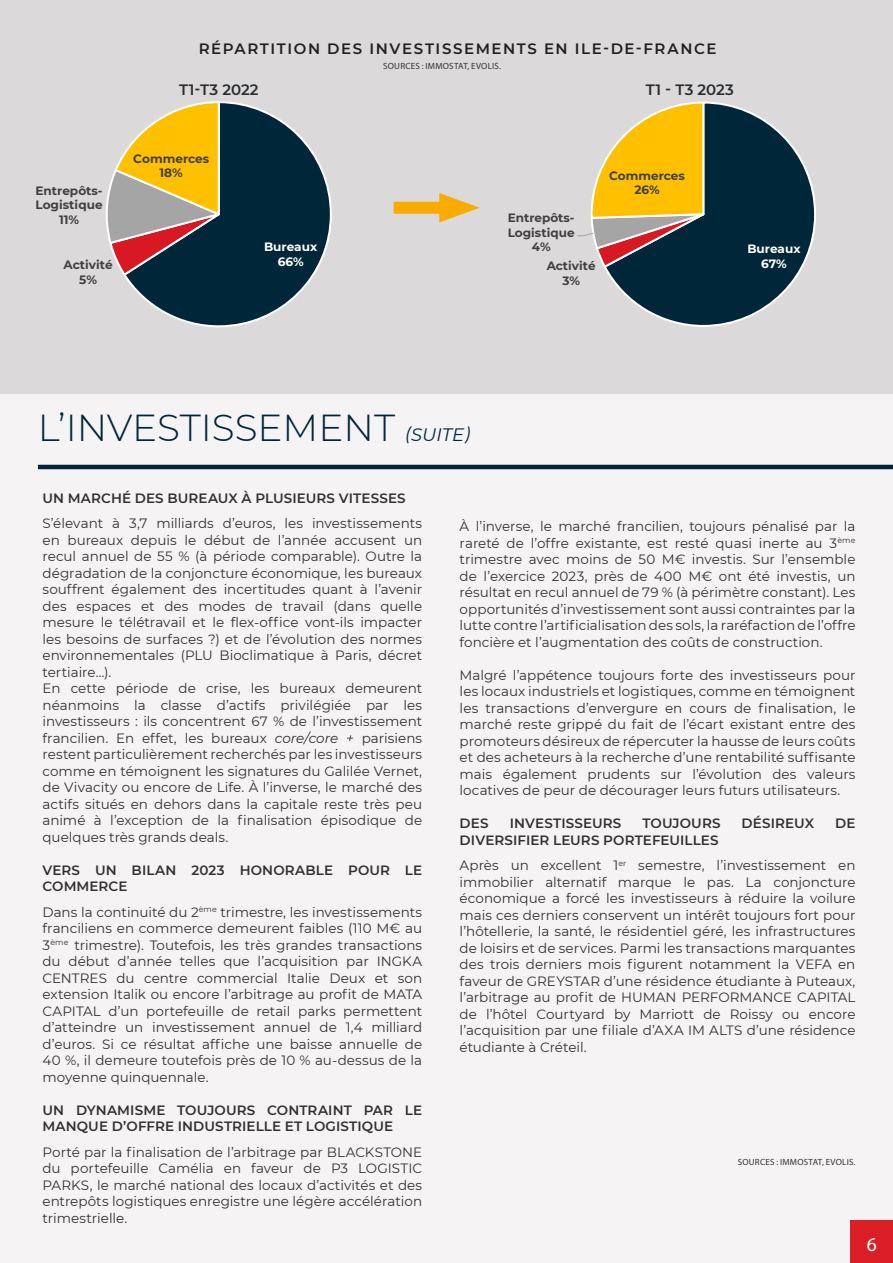
<style>
.page{position:relative;width:893px;height:1263px;background:#f6f3f4}
.page>*{position:absolute;margin:0;border:0;box-sizing:border-box;transform-origin:0 0}
.t1{font:300 37.5px "Montserrat";color:#002639}
.t2{font:19.5px "Myriad Pro";color:#fff}
.Heading_12{font:600 15px "Montserrat";letter-spacing:.105em;color:#231f20}
.Text_Subhead_12{font:600 15px "Montserrat";color:#292c2f}
.Text_8_5{font:13.5px/16.5px "Montserrat";color:#323132;text-align:justify}
.Text_8_5-2{font:600 13.5px/16.5px "Montserrat";letter-spacing:.01em;color:#323132}
.t3{font:700 12.15px/14.7px "Montserrat";color:#404040;text-align:center}
.t4{font:700 12.15px "Montserrat";letter-spacing:-.005em;color:#fff}
.t5{font:700 12px/14.5px "Montserrat";color:#404040;text-align:center}
.t6{font:700 12px "Montserrat";letter-spacing:-.005em;color:#fff}
.Caption_8{font:9px "Myriad Pro";letter-spacing:.025em;color:#323232}
.Caption_8-2{font:9px "Myriad Pro";letter-spacing:.025em;color:#323132}
.s1{font-weight:400;font-style:italic;font-size:18px}
.s2{font-style:italic}
</style>
<div class="page">
<div style="left:0;top:0;width:893px;height:393px;background:#dcd9da"></div>
<hr style="left:38px;top:465px;width:855px;height:4px;background:#002639">
<div style="left:850px;top:1220px;width:43px;height:43px;background:#da2026"></div>
<svg style="left:125px;top:102px;width:207px;height:226px"></svg>
<svg style="left:106px;top:101px;width:125px;height:176px"></svg>
<svg style="left:577px;top:101px;width:239px;height:226px"></svg>
<div style="left:394px;top:202px;width:62px;height:12px;background:#f8ac00"></div>
<svg style="left:439px;top:193px;width:41px;height:29px"></svg>
<p class="Heading_12" style="left:199px;top:38px;width:519px">RÉPARTITION DES INVESTISSEMENTS EN ILE-DE-FRANCE</p>
<p class="Caption_8" style="left:383px;top:60px;width:119px">SOURCES : IMMOSTAT, EVOLIS.</p>
<p class="t3" style="left:35px;top:182px;width:69px">Entrepôts-<br>Logistique<br>11%</p>
<p class="Text_Subhead_12" style="left:179px;top:79px;width:81px">T1-T3 2022</p>
<p class="Text_Subhead_12" style="left:646px;top:79px;width:89px">T1 - T3 2023</p>
<p class="t3" style="left:133px;top:150px;width:77px">Commerces<br>18%</p>
<p class="t4" style="left:264px;top:238px;width:55px">Bureaux</p>
<p class="t5" style="left:508px;top:210px;width:68px">Entrepôts-<br>Logistique<br>4%</p>
<p class="t5" style="left:609px;top:168px;width:77px">Commerces<br>26%</p>
<p class="t6" style="left:747px;top:240px;width:55px">Bureaux</p>
<p class="t3" style="left:64px;top:257px;width:51px">Activité</p>
<p class="t4" style="left:278px;top:253px;width:28px">66%</p>
<p class="t3" style="left:79px;top:272px;width:19px">5%</p>
<p class="t5" style="left:547px;top:258px;width:51px">Activité</p>
<p class="t6" style="left:761px;top:255px;width:27px">67%</p>
<p class="t5" style="left:562px;top:273px;width:19px">3%</p>
<p class="t1" style="left:38px;top:402px;width:434px">L’INVESTISSEMENT <span class="s1">(SUITE)</span></p>
<p class="Text_8_5-2" style="left:43px;top:489px;width:365px">UN MARCHÉ DES BUREAUX À PLUSIEURS VITESSES</p>
<p class="Text_8_5" style="left:43px;top:514px;width:381px">S’élevant à 3,7 milliards d’euros, les investissements en bureaux depuis le début de l’année accusent un recul annuel de 55 % (à période comparable). Outre la dégradation de la conjoncture économique, les bureaux souffrent également des incertitudes quant à l’avenir des espaces et des modes de travail (dans quelle mesure le télétravail et le flex-office vont-ils impacter les besoins de surfaces ?) et de l’évolution des normes environnementales (PLU Bioclimatique à Paris, décret tertiaire…).</p>
<p class="Text_8_5" style="left:43px;top:679px;width:381px">En cette période de crise, les bureaux demeurent néanmoins la classe d’actifs privilégiée par les investisseurs : ils concentrent 67 % de l’investissement francilien. En effet, les bureaux <span class="s2">core/core +</span> parisiens restent particulièrement recherchés par les investisseurs comme en témoignent les signatures du Galilée Vernet, de Vivacity ou encore de Life. À l’inverse, le marché des actifs situés en dehors dans la capitale reste très peu animé à l’exception de la finalisation épisodique de quelques très grands deals.</p>
<p class="Text_8_5-2" style="left:43px;top:861px;width:381px">VERS UN BILAN 2023 HONORABLE POUR LE<br>COMMERCE</p>
<p class="Text_8_5" style="left:43px;top:903px;width:381px">Dans la continuité du 2<sup>ème</sup> trimestre, les investissements franciliens en commerce demeurent faibles (110 M€ au 3<sup>ème</sup> trimestre). Toutefois, les très grandes transactions du début d’année telles que l’acquisition par INGKA CENTRES du centre commercial Italie Deux et son extension Italik ou encore l’arbitrage au profit de MATA CAPITAL d’un portefeuille de retail parks permettent d’atteindre un investissement annuel de 1,4 milliard d’euros. Si ce résultat affiche une baisse annuelle de 40 %, il demeure toutefois près de 10 % au-dessus de la moyenne quinquennale.</p>
<p class="Text_8_5-2" style="left:43px;top:1101px;width:381px">UN DYNAMISME TOUJOURS CONTRAINT PAR LE<br>MANQUE D’OFFRE INDUSTRIELLE ET LOGISTIQUE</p>
<p class="Text_8_5" style="left:43px;top:1143px;width:381px">Porté par la finalisation de l’arbitrage par BLACKSTONE du portefeuille Camélia en faveur de P3 LOGISTIC PARKS, le marché national des locaux d’activités et des entrepôts logistiques enregistre une légère accélération trimestrielle.</p>
<p class="Text_8_5" style="left:460px;top:517px;width:397px">À l’inverse, le marché francilien, toujours pénalisé par la rareté de l’offre existante, est resté quasi inerte au 3<sup>ème </sup>trimestre avec moins de 50 M€ investis. Sur l’ensemble de l’exercice 2023, près de 400 M€ ont été investis, un résultat en recul annuel de 79 % (à périmètre constant). Les opportunités d’investissement sont aussi contraintes par la lutte contre l’artificialisation des sols, la raréfaction de l’offre foncière et l’augmentation des coûts de construction.</p>
<p class="Text_8_5" style="left:460px;top:666px;width:397px">Malgré l’appétence toujours forte des investisseurs pour les locaux industriels et logistiques, comme en témoignent les transactions d’envergure en cours de finalisation, le marché reste grippé du fait de l’écart existant entre des promoteurs désireux de répercuter la hausse de leurs coûts et des acheteurs à la recherche d’une rentabilité suffisante mais également prudents sur l’évolution des valeurs locatives de peur de décourager leurs futurs utilisateurs.</p>
<p class="Text_8_5-2" style="left:460px;top:814px;width:30px">DES</p>
<p class="Text_8_5-2" style="left:510px;top:814px;width:113px">INVESTISSEURS</p>
<p class="Text_8_5-2" style="left:642px;top:814px;width:80px">TOUJOURS</p>
<p class="Text_8_5-2" style="left:742px;top:814px;width:74px">DÉSIREUX</p>
<p class="Text_8_5-2" style="left:835px;top:814px;width:22px">DE</p>
<p class="Text_8_5-2" style="left:460px;top:831px;width:261px">DIVERSIFIER LEURS PORTEFEUILLES</p>
<p class="Text_8_5" style="left:460px;top:856px;width:397px">Après un excellent 1<sup>er</sup> semestre, l’investissement en immobilier alternatif marque le pas. La conjoncture économique a forcé les investisseurs à réduire la voilure mais ces derniers conservent un intérêt toujours fort pour l’hôtellerie, la santé, le résidentiel géré, les infrastructures de loisirs et de services. Parmi les transactions marquantes des trois derniers mois figurent notamment la VEFA en faveur de GREYSTAR d’une résidence étudiante à Puteaux, l’arbitrage au profit de HUMAN PERFORMANCE CAPITAL de l’hôtel Courtyard by Marriott de Roissy ou encore l’acquisition par une filiale d’AXA IM ALTS d’une résidence étudiante à Créteil.</p>
<p class="Caption_8-2" style="left:738px;top:1156px;width:119px">SOURCES : IMMOSTAT, EVOLIS.</p>
<p class="t2" style="left:867px;top:1232px;width:12px">6</p>
</div>
